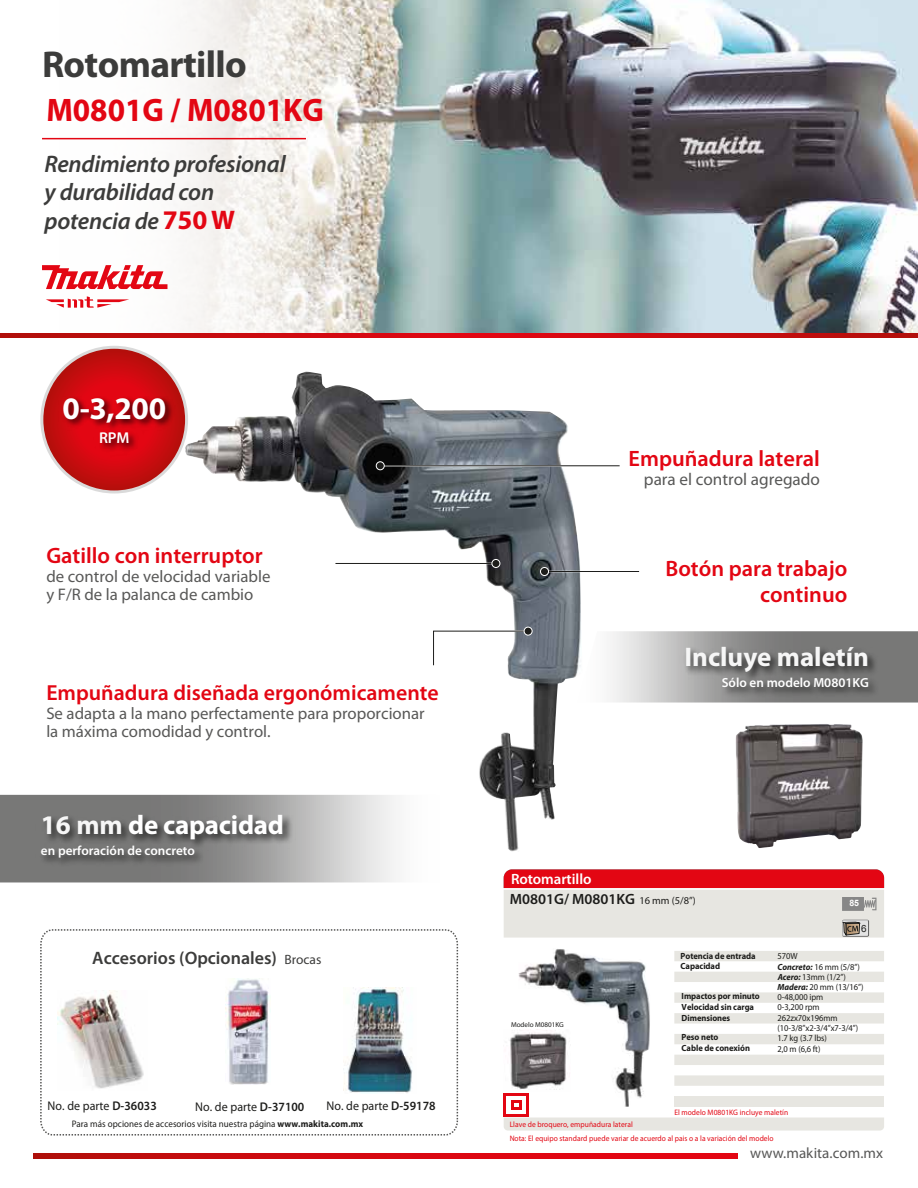
<style>
.page{position:relative;width:918px;height:1188px;background:#fff}
.page>*{position:absolute;margin:0;border:0;box-sizing:border-box;transform-origin:0 0}
.t1{font:700 37.5px "Myriad Pro";letter-spacing:-.015em;color:#3c3c3b}
.t2{font:700 32.7px "Myriad Pro";color:#e30613;scale:.96 1}
.t3{font:700 31.35px "Myriad Pro";color:#fff}
.t4{font:700 27px "Myriad Pro";letter-spacing:-.01em;color:#fff}
.t5{font:700 27px "Myriad Pro";color:#f6f6f6}
.t6{font:italic 600 24px/28.5px "Myriad Pro";letter-spacing:-.01em;color:#3c3c3b}
.t7{font:600 22.35px/26.8px "Myriad Pro";color:#e30613;text-align:right}
.t8{font:600 21.9px "Myriad Pro";color:#e30613}
.t9{font:600 18px "Myriad Pro";color:#3c3c3b}
.t10{font:17.25px "Myriad Pro";color:#585857}
.t11{font:16.8px/18.5px "Myriad Pro";color:#585857}
.t12{font:600 15.75px "Myriad Pro";color:#fff}
.t13{font:15px "Myriad Pro";letter-spacing:.005em;color:#575756}
.t14{font:600 14.85px "Myriad Pro";color:#1d1d1b}
.t15{font:600 14.85px "Myriad Pro";letter-spacing:-.005em;color:#fff}
.t16{font:600 13.2px "Myriad Pro";color:#fff}
.t17{font:12.6px "Myriad Pro";letter-spacing:.005em;color:#1d1d1b;scale:.95 1}
.t18{font:9.9px "Arial";color:#1d1d1b}
.t19{font:9.45px "Myriad Pro";letter-spacing:.005em;color:#1d1d1b;scale:.95 1}
.t20{font:9px/10.2px "Myriad Pro";letter-spacing:-.005em;color:#1d1d1b;scale:.95 1}
.t21{font:700 9px "Myriad Pro";letter-spacing:-.005em;color:#1d1d1b;scale:.95 1}
.t22{font:700 8.85px "Arial";color:#fff}
.t23{font:italic 7.95px "Myriad Pro";letter-spacing:.005em;color:#e30613;scale:.95 1}
.t24{font:7.95px "Myriad Pro";letter-spacing:.005em;color:#e30613;scale:.95 1}
.t25{font:7.05px "Myriad Pro";color:#1d1d1b}
.s1{font-weight:700;font-style:normal;font-size:27px;color:#e30613}
.s2{color:#f6f6f6}
.s3{font-weight:400;font-size:13.5px}
.s4{font-weight:600}
.s5{font-weight:700}
.s6{font-weight:400;font-size:10.5px}
.s7{font-weight:700;font-style:italic}
</style>
<div class="page">
<img style="left:367px;top:0;width:551px;height:333px">
<img style="left:185px;top:371px;width:396px;height:481px">
<svg style="left:0;top:795px;width:485px;height:87px"></svg>
<img style="left:36px;top:806px;width:261px;height:65px">
<svg style="left:0;top:0;width:367px;height:338px"></svg>
<svg style="left:40px;top:929px;width:419px;height:207px"></svg>
<svg style="left:0;top:333px;width:918px;height:4px;background:#ca0b0f"></svg>
<hr style="left:42px;top:138px;width:264px;height:1px;background:#e30613">
<svg style="left:42px;top:265px;width:125px;height:24px"></svg>
<svg style="left:46px;top:296px;width:83px;height:12px"></svg>
<svg style="left:34px;top:1153px;width:703px;height:5px;background:#d20910"></svg>
<svg style="left:433px;top:630px;width:96px;height:36px"></svg>
<div style="left:524px;top:627px;width:8px;height:8px;background:#1d1d1b;border-radius:50%"></div>
<div style="left:524px;top:627px;width:8px;height:8px;border:1px solid #fff;border-radius:50%"></div>
<hr style="left:383px;top:465px;width:237px;height:2px;background:#fff">
<hr style="left:380px;top:465px;width:240px;height:1px;background:#1d1d1b">
<div style="left:376px;top:462px;width:8px;height:8px;background:#1d1d1b;border-radius:50%"></div>
<div style="left:376px;top:462px;width:8px;height:8px;border:1px solid #fff;border-radius:50%"></div>
<div style="left:504px;top:869px;width:380px;height:19px;background:#e30613"></div>
<svg style="left:504px;top:1118px;width:380px;height:13px;background:#e7e6e2"></svg>
<svg style="left:674px;top:951px;width:210px;height:135px"></svg>
<div style="left:674px;top:1096px;width:210px;height:11px;background:#e7e6e1"></div>
<div style="left:504px;top:890px;width:380px;height:48px;background:#e7e6e1"></div>
<svg style="left:504px;top:1094px;width:25px;height:23px"></svg>
<div style="left:507px;top:1097px;width:19px;height:17px;background:#fff"></div>
<div style="left:511px;top:1101px;width:11px;height:9px;background:#e30613"></div>
<svg style="left:514px;top:1103px;width:5px;height:4px"></svg>
<svg style="left:842px;top:897px;width:35px;height:14px"></svg>
<div style="left:842px;top:920px;width:27px;height:17px;background:#828180;border-radius:2px"></div>
<svg style="left:842px;top:920px;width:27px;height:16px"></svg>
<img style="left:509px;top:1033px;width:10px;height:56px">
<svg style="left:40px;top:346px;width:148px;height:147px"></svg>
<img style="left:58px;top:388px;width:119px;height:70px">
<img style="left:58px;top:991px;width:89px;height:100px">
<img style="left:225px;top:978px;width:45px;height:106px">
<img style="left:343px;top:988px;width:73px;height:106px">
<img style="left:519px;top:949px;width:131px;height:158px">
<hr style="left:545px;top:571px;width:94px;height:1px;background:#1d1d1b">
<div style="left:540px;top:567px;width:9px;height:9px;background:#1d1d1b;border-radius:50%"></div>
<div style="left:540px;top:567px;width:9px;height:9px;border:1px solid #fff;border-radius:50%"></div>
<hr style="left:335px;top:563px;width:161px;height:1px;background:#1d1d1b">
<div style="left:492px;top:559px;width:8px;height:8px;background:#1d1d1b;border-radius:50%"></div>
<div style="left:492px;top:559px;width:8px;height:9px;border:1px solid #fff;border-radius:50%"></div>
<svg style="left:577px;top:631px;width:341px;height:72px"></svg>
<img style="left:680px;top:639px;width:203px;height:64px">
<img style="left:736px;top:724px;width:127px;height:124px">
<h1 class="t1" style="left:42px;top:40px;width:206px">Rotomartillo</h1>
<h2 class="t2" style="left:46px;top:88px;width:291px">M0801G / M0801KG</h2>
<h3 class="t6" style="left:44px;top:149px;width:243px">Rendimiento profesional y durabilidad con potencia de <span class="s1">750 W</span></h3>
<h3 class="t3" style="left:63px;top:388px;width:105px">0-3,200</h3>
<h3 class="t12" style="left:99px;top:428px;width:32px">RPM</h3>
<h3 class="t7" style="left:46px;top:542px;width:218px">Gatillo con interruptor</h3>
<h3 class="t11" style="left:46px;top:567px;width:226px">de control de velocidad variable y F/R de la palanca de cambio</h3>
<h3 class="t8" style="left:46px;top:679px;width:394px">Empuñadura diseñada ergonómicamente</h3>
<h3 class="t11" style="left:46px;top:703px;width:380px">Se adapta a la mano perfectamente para proporcionar la máxima comodidad y control.</h3>
<h3 class="t4" style="left:41px;top:807px;width:244px"><span class="s2">16 mm</span> de capacidad</h3>
<h3 class="t16" style="left:41px;top:842px;width:156px">en perforación de concreto</h3>
<h3 class="t9" style="left:92px;top:946px;width:231px">Accesorios (Opcionales) <span class="s3">Brocas</span></h3>
<h3 class="t17" style="left:48px;top:1098px;width:116px">No. de parte <span class="s4">D-36033</span></h3>
<h3 class="t17" style="left:195px;top:1099px;width:116px">No. de parte <span class="s4">D-37100</span></h3>
<h3 class="t17" style="left:327px;top:1098px;width:116px">No. de parte <span class="s4">D-59178</span></h3>
<p class="t19" style="left:72px;top:1118px;width:308px">Para más opciones de accesorios visita nuestra página <span class="s5">www.makita.com.mx</span></p>
<h3 class="t7" style="left:629px;top:444px;width:193px">Empuñadura lateral</h3>
<h3 class="t10" style="left:644px;top:468px;width:178px">para el control agregado</h3>
<h3 class="t7" style="left:665px;top:554px;width:183px">Botón para trabajo continuo</h3>
<h3 class="t15" style="left:511px;top:870px;width:82px">Rotomartillo</h3>
<h3 class="t5" style="left:684px;top:639px;width:186px">Incluye maletín</h3>
<h3 class="t16" style="left:722px;top:674px;width:149px">Sólo en modelo M0801KG</h3>
<h3 class="t14" style="left:510px;top:890px;width:187px">M0801G/ M0801KG <span class="s6">16 mm (5/8”)</span></h3>
<p class="t22" style="left:849px;top:897px;width:11px">85</p>
<p class="t18" style="left:861px;top:922px;width:7px">6</p>
<p class="t25" style="left:511px;top:1020px;width:54px">Modelo M0801KG</p>
<p class="t24" style="left:510px;top:1119px;width:131px">Llave de broquero, empuñadura lateral</p>
<p class="t21" style="left:681px;top:950px;width:80px">Potencia de entrada</p>
<p class="t21" style="left:682px;top:990px;width:84px">Impactos por minuto</p>
<p class="t21" style="left:682px;top:1032px;width:40px">Peso neto</p>
<p class="t20" style="left:778px;top:951px;width:23px">570W</p>
<p class="t21" style="left:681px;top:961px;width:43px">Capacidad</p>
<p class="t20" style="left:778px;top:961px;width:92px"><span class="s7">Concreto:</span> 16 mm (5/8”)<br><span class="s7">Acero:</span> 13mm (1/2”)<br><span class="s7">Madera:</span> 20 mm (13/16”)<br>0-48,000 ipm</p>
<p class="t21" style="left:682px;top:1002px;width:78px">Velocidad sin carga</p>
<p class="t20" style="left:778px;top:1002px;width:46px">0-3,200 rpm</p>
<p class="t21" style="left:682px;top:1012px;width:53px">Dimensiones</p>
<p class="t20" style="left:778px;top:1012px;width:87px">262zx70x196mm (10-3/8”x2-3/4”x7-3/4”)<br>1.7 kg (3.7 lbs)</p>
<p class="t21" style="left:682px;top:1043px;width:74px">Cable de conexión</p>
<p class="t20" style="left:778px;top:1043px;width:47px">2,0 m (6,6 ft)</p>
<p class="t24" style="left:674px;top:1108px;width:121px">El modelo M0801KG incluye maletín</p>
<p class="t23" style="left:510px;top:1133px;width:279px">Nota: El equipo standard puede variar de acuerdo al pais o a la variación del modelo</p>
<h3 class="t13" style="left:750px;top:1144px;width:134px">www.makita.com.mx</h3>
</div>
